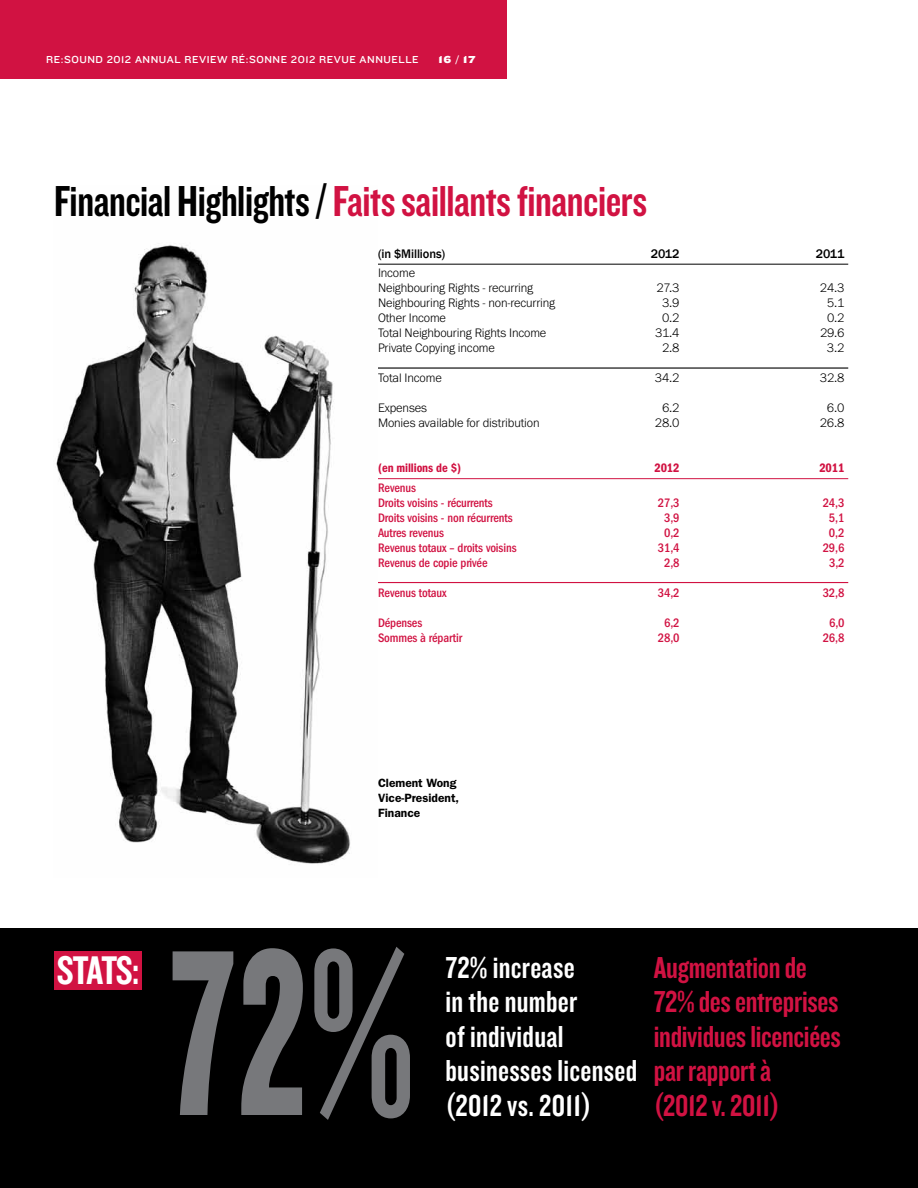
<style>
.page{position:relative;width:918px;height:1188px;background:#fff}
.page>*{position:absolute;margin:0;border:0;box-sizing:border-box;transform-origin:0 0}
.t1{font:245.7px "Knockout HTF68 Full Featherwt";color:#77787b;scale:.85 1}
.t2{font:45px "Knockout HTF49 Liteweight";letter-spacing:-.01em;color:#d11242}
.t3{font:41.55px "Knockout HTF49 Liteweight";letter-spacing:-.04em;color:#fff}
.t4{font:31.5px/34.5px "Knockout HTF49 Liteweight";letter-spacing:-.01em;color:#d11242}
.t5{font:31.5px/34.5px "Knockout HTF49 Liteweight";letter-spacing:.01em;color:#fff}
.t6{font:300 12.75px/15px "Franklin Gothic URW";letter-spacing:-.01em;color:#000}
.t7{font:500 condensed 12.75px/15px "Franklin Gothic";letter-spacing:-.01em;color:#d11242}
.t8{font:600 condensed 12.75px "Franklin Gothic";letter-spacing:-.01em;color:#d11242}
.t9{font:500 12.75px "Franklin Gothic";letter-spacing:-.01em;color:#000}
.t10{font:600 12px/15px "Franklin Gothic";color:#000}
.t11{font:10.5px "Knockout HTF32 Junior Cruiserwt";letter-spacing:.05em;color:#fff}
.t12{font:10.5px "Knockout HTF73 Full Heviweight";color:#fff}
.s1{color:#000}
</style>
<div class="page">
<hr style="left:378px;top:264px;width:470px;height:1px;background:#000">
<hr style="left:378px;top:367px;width:470px;height:2px;background:#000">
<hr style="left:378px;top:478px;width:470px;height:1px;background:#d11242">
<hr style="left:378px;top:582px;width:470px;height:1px;background:#d11242">
<img style="left:56px;top:245px;width:294px;height:619px">
<div style="left:0;top:0;width:506px;height:78px;background:#d11242"></div>
<div style="left:0;top:928px;width:918px;height:260px;background:#000"></div>
<div style="left:54px;top:951px;width:87px;height:39px;background:#d11242"></div>
<p class="t11" style="left:46px;top:54px;width:374px">RE:SOUND 2012 ANNUAL REVIEW RÉ:SONNE 2012 REVUE ANNUELLE</p>
<p class="t12" style="left:439px;top:54px;width:38px">16 / 17</p>
<h2 class="t2" style="left:54px;top:178px;width:595px"><span class="s1">Financial Highlights /</span> Faits saillants financiers</h2>
<p class="t9" style="left:378px;top:246px;width:69px">(in $Millions)</p>
<p class="t9" style="left:651px;top:246px;width:30px">2012</p>
<p class="t9" style="left:816px;top:246px;width:30px">2011</p>
<p class="t6" style="left:378px;top:265px;width:157px">Income<br>Neighbouring Rights - recurring</p>
<p class="t6" style="left:656px;top:280px;width:25px">27.3</p>
<p class="t6" style="left:820px;top:280px;width:26px">24.3</p>
<p class="t6" style="left:378px;top:295px;width:179px">Neighbouring Rights - non-recurring</p>
<p class="t6" style="left:662px;top:295px;width:19px">3.9</p>
<p class="t6" style="left:827px;top:295px;width:19px">5.1</p>
<p class="t6" style="left:378px;top:310px;width:70px">Other Income</p>
<p class="t6" style="left:662px;top:310px;width:19px">0.2</p>
<p class="t6" style="left:827px;top:310px;width:19px">0.2</p>
<p class="t6" style="left:378px;top:325px;width:170px">Total Neighbouring Rights Income</p>
<p class="t6" style="left:655px;top:325px;width:26px">31.4</p>
<p class="t6" style="left:820px;top:325px;width:26px">29.6</p>
<p class="t6" style="left:378px;top:340px;width:118px">Private Copying income</p>
<p class="t6" style="left:662px;top:340px;width:19px">2.8</p>
<p class="t6" style="left:827px;top:340px;width:19px">3.2</p>
<p class="t6" style="left:378px;top:370px;width:65px">Total Income</p>
<p class="t6" style="left:655px;top:370px;width:26px">34.2</p>
<p class="t6" style="left:820px;top:370px;width:26px">32.8</p>
<p class="t6" style="left:378px;top:400px;width:50px">Expenses</p>
<p class="t6" style="left:662px;top:400px;width:19px">6.2</p>
<p class="t6" style="left:827px;top:400px;width:19px">6.0</p>
<p class="t6" style="left:378px;top:415px;width:163px">Monies available for distribution</p>
<p class="t6" style="left:655px;top:415px;width:26px">28.0</p>
<p class="t6" style="left:820px;top:415px;width:26px">26.8</p>
<p class="t8" style="left:378px;top:461px;width:85px">(en millions de $)</p>
<p class="t8" style="left:654px;top:461px;width:27px">2012</p>
<p class="t8" style="left:819px;top:461px;width:27px">2011</p>
<p class="t7" style="left:378px;top:480px;width:116px">Revenus<br>Droits voisins - récurrents</p>
<p class="t7" style="left:658px;top:495px;width:23px">27,3</p>
<p class="t7" style="left:823px;top:495px;width:23px">24,3</p>
<p class="t7" style="left:378px;top:510px;width:136px">Droits voisins - non récurrents</p>
<p class="t7" style="left:664px;top:510px;width:17px">3,9</p>
<p class="t7" style="left:829px;top:510px;width:17px">5,1</p>
<p class="t7" style="left:378px;top:525px;width:67px">Autres revenus</p>
<p class="t7" style="left:664px;top:525px;width:17px">0,2</p>
<p class="t7" style="left:829px;top:525px;width:17px">0,2</p>
<p class="t7" style="left:378px;top:540px;width:140px">Revenus totaux – droits voisins</p>
<p class="t7" style="left:658px;top:540px;width:23px">31,4</p>
<p class="t7" style="left:823px;top:540px;width:23px">29,6</p>
<p class="t7" style="left:378px;top:555px;width:111px">Revenus de copie privée</p>
<p class="t7" style="left:664px;top:555px;width:17px">2,8</p>
<p class="t7" style="left:829px;top:555px;width:17px">3,2</p>
<p class="t7" style="left:378px;top:585px;width:70px">Revenus totaux</p>
<p class="t7" style="left:658px;top:585px;width:23px">34,2</p>
<p class="t7" style="left:823px;top:585px;width:23px">32,8</p>
<p class="t7" style="left:378px;top:615px;width:46px">Dépenses</p>
<p class="t7" style="left:664px;top:615px;width:17px">6,2</p>
<p class="t7" style="left:829px;top:615px;width:17px">6,0</p>
<p class="t7" style="left:378px;top:630px;width:86px">Sommes à répartir</p>
<p class="t7" style="left:658px;top:630px;width:23px">28,0</p>
<p class="t7" style="left:823px;top:630px;width:23px">26,8</p>
<p class="t10" style="left:378px;top:775px;width:83px">Clement Wong<br>Vice-President,<br>Finance</p>
<h1 class="t1" style="left:168px;top:908px;width:292px">72%</h1>
<h3 class="t3" style="left:57px;top:949px;width:84px">STATS:</h3>
<h3 class="t5" style="left:446px;top:951px;width:193px">72% increase<br>in the number<br>of individual businesses licensed (2012 vs. 2011)</h3>
<h3 class="t4" style="left:654px;top:951px;width:189px">Augmentation de<br>72% des entreprises individues licenciées par rapport à<br>(2012 v. 2011)</h3>
</div>
